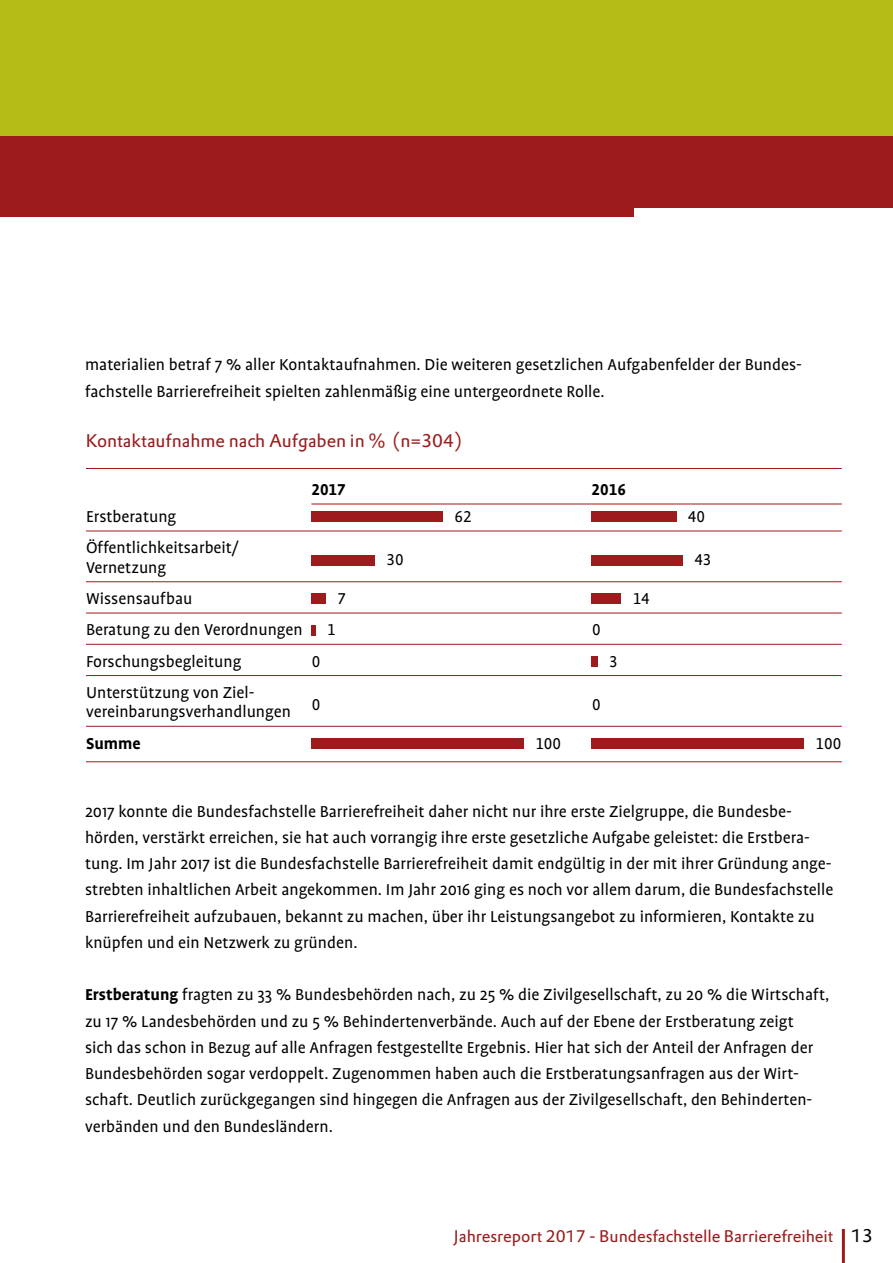
<style>
.page{position:relative;width:893px;height:1263px;background:#fff}
.page>*{position:absolute;margin:0;border:0;box-sizing:border-box;transform-origin:0 0}
.t1{font:18px/26.2px "Profile";color:#000}
.t2{font:18px "DTL Prokyon T";letter-spacing:-.005em;color:#9d1b1c}
.t3{font:18px "Profile NO";color:#000}
.t4{font:700 18px "Profile NO";color:#000}
.t5{font:700 18px "Profile";color:#000}
.t6{font:16.5px "DTL Prokyon T";letter-spacing:-.005em;color:#9d1b1c}
.s1{font-weight:700}
.s2{font-size:18px;color:#000}
</style>
<div class="page">
<div style="left:0;top:0;width:893px;height:136px;background:#b5bb17"></div>
<div style="left:0;top:136px;width:893px;height:71px;background:#9d1b1c"></div>
<div style="left:0;top:202px;width:634px;height:15px;background:#9d1b1c"></div>
<hr style="left:842px;top:1229px;width:3px;height:34px;background:#9d1b1c">
<hr style="left:86px;top:468px;width:756px;height:1px;background:#9d1b1c">
<hr style="left:311px;top:504px;width:531px;height:1px;background:#9d1b1c">
<hr style="left:86px;top:531px;width:756px;height:1px;background:#9d1b1c">
<hr style="left:86px;top:581px;width:756px;height:1px;background:#9d1b1c">
<hr style="left:86px;top:613px;width:756px;height:1px;background:#9d1b1c">
<hr style="left:86px;top:644px;width:756px;height:1px;background:#9d1b1c">
<hr style="left:86px;top:675px;width:756px;height:1px;background:#9d1b1c">
<hr style="left:86px;top:726px;width:756px;height:1px;background:#9d1b1c">
<hr style="left:86px;top:761px;width:756px;height:1px;background:#9d1b1c">
<div style="left:311px;top:511px;width:132px;height:11px;background:#9d1b1c"></div>
<div style="left:592px;top:511px;width:85px;height:11px;background:#9d1b1c"></div>
<div style="left:311px;top:555px;width:64px;height:10px;background:#9d1b1c"></div>
<div style="left:592px;top:555px;width:91px;height:10px;background:#9d1b1c"></div>
<div style="left:311px;top:593px;width:15px;height:11px;background:#9d1b1c"></div>
<div style="left:592px;top:593px;width:29px;height:11px;background:#9d1b1c"></div>
<div style="left:311px;top:625px;width:5px;height:10px;background:#9d1b1c"></div>
<div style="left:592px;top:656px;width:6px;height:11px;background:#9d1b1c"></div>
<div style="left:311px;top:738px;width:213px;height:11px;background:#9d1b1c"></div>
<div style="left:592px;top:738px;width:212px;height:11px;background:#9d1b1c"></div>
<p class="t1" style="left:85px;top:352px;width:718px">materialien betraf 7 % aller Kontaktaufnahmen. Die weiteren gesetzlichen Aufgabenfelder der Bundes&shy;fachstelle Barrierefreiheit spielten zahlenmäßig eine untergeordnete Rolle.</p>
<h2 class="t2" style="left:86px;top:429px;width:377px">Kontaktaufnahme nach Aufgaben in % (n=304)</h2>
<p class="t4" style="left:311px;top:481px;width:36px">2017</p>
<p class="t4" style="left:592px;top:481px;width:36px">2016</p>
<p class="t1" style="left:86px;top:504px;width:92px">Erstberatung</p>
<p class="t3" style="left:455px;top:508px;width:19px">62</p>
<p class="t3" style="left:688px;top:508px;width:19px">40</p>
<p class="t1" style="left:86px;top:538px;width:154px;line-height:19.5px">Öffentlichkeitsarbeit/<br>Vernetzung</p>
<p class="t3" style="left:386px;top:551px;width:19px">30</p>
<p class="t3" style="left:694px;top:551px;width:19px">43</p>
<p class="t1" style="left:86px;top:586px;width:108px">Wissensaufbau</p>
<p class="t3" style="left:338px;top:590px;width:10px">7</p>
<p class="t3" style="left:633px;top:590px;width:19px">14</p>
<p class="t1" style="left:86px;top:617px;width:218px">Beratung zu den Verordnungen</p>
<p class="t3" style="left:327px;top:621px;width:10px">1</p>
<p class="t3" style="left:592px;top:621px;width:10px">0</p>
<p class="t1" style="left:86px;top:648px;width:157px">Forschungsbegleitung</p>
<p class="t3" style="left:312px;top:653px;width:10px">0</p>
<p class="t3" style="left:609px;top:653px;width:10px">3</p>
<p class="t1" style="left:86px;top:683px;width:206px;line-height:19.5px">Unterstützung von Ziel&shy;vereinbarungsverhandlungen</p>
<p class="t3" style="left:312px;top:696px;width:10px">0</p>
<p class="t3" style="left:592px;top:696px;width:10px">0</p>
<p class="t5" style="left:86px;top:733px;width:56px">Summe</p>
<p class="t3" style="left:535px;top:735px;width:27px">100</p>
<p class="t3" style="left:815px;top:735px;width:27px">100</p>
<p class="t1" style="left:85px;top:798px;width:750px">2017 konnte die Bundesfachstelle Barrierefreiheit daher nicht nur ihre erste Zielgruppe, die Bundesbe&shy;hörden, verstärkt erreichen, sie hat auch vorrangig ihre erste gesetzliche Aufgabe geleistet: die Erstbera&shy;tung. Im Jahr 2017 ist die Bundesfachstelle Barrierefreiheit damit endgültig in der mit ihrer Gründung ange&shy;strebten inhaltlichen Arbeit angekommen. Im Jahr 2016 ging es noch vor allem darum, die Bundesfachstelle Barrierefreiheit aufzubauen, bekannt zu machen, über ihr Leistungsangebot zu informieren, Kontakte zu knüpfen und ein Netzwerk zu gründen.</p>
<p class="t1" style="left:85px;top:982px;width:746px"><span class="s1">Erstberatung</span> fragten zu 33 % Bundesbehörden nach, zu 25 % die Zivilgesellschaft, zu 20 % die Wirtschaft, zu 17 % Landesbehörden und zu 5 % Behindertenverbände. Auch auf der Ebene der Erstberatung zeigt<br>sich das schon in Bezug auf alle Anfragen festgestellte Ergebnis. Hier hat sich der Anteil der Anfragen der Bundesbehörden sogar verdoppelt. Zugenommen haben auch die Erstberatungsanfragen aus der Wirt&shy;schaft. Deutlich zurückgegangen sind hingegen die Anfragen aus der Zivilgesellschaft, den Behinderten&shy;verbänden und den Bundesländern.</p>
<p class="t6" style="left:454px;top:1225px;width:421px">Jahresreport 2017 - Bundesfachstelle Barrierefreiheit <span class="s2">13</span></p>
</div>
